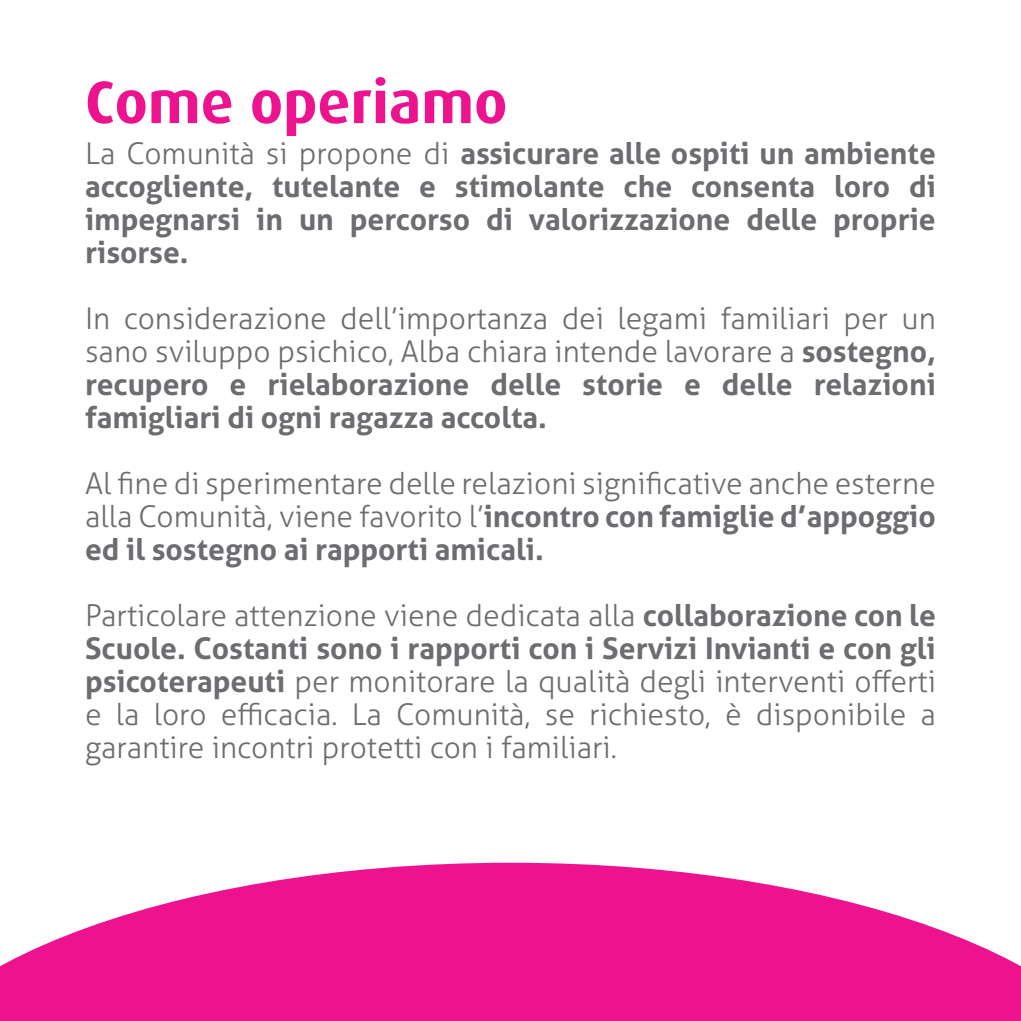
<style>
.page{position:relative;width:1021px;height:1021px;background:#fff}
.page>*{position:absolute;margin:0;border:0;box-sizing:border-box;transform-origin:0 0}
.t1{font:700 60px "Dax";color:#ed138f}
.t2{font:300 30px/33px "Aller";color:#6c6d70;text-align:justify}
.t3{font:700 30px/33px "Aller";color:#6c6d70;text-align:justify}
.s1{font-weight:300}
.s2{font-weight:700}
</style>
<div class="page">
<svg style="left:0;top:862px;width:1020px;height:158px;fill:#ed138f"></svg>
<h1 class="t1" style="left:85px;top:68px;width:424px">Come operiamo</h1>
<p class="t3" style="left:85px;top:136px;width:852px"><span class="s1">La Comunità si propone di</span> assicurare alle ospiti un ambiente accogliente, tutelante e stimolante che consenta loro di impegnarsi in un percorso di valorizzazione delle proprie risorse.</p>
<p class="t2" style="left:85px;top:302px;width:852px">In considerazione dell’importanza dei legami familiari per un sano sviluppo psichico, Alba chiara intende lavorare a <span class="s2">sostegno, recupero e rielaborazione delle storie e delle relazioni famigliari di ogni ragazza accolta.</span></p>
<p class="t2" style="left:85px;top:467px;width:852px">Al fine di sperimentare delle relazioni significative anche esterne alla Comunità, viene favorito l’<span class="s2">incontro con famiglie d’appoggio ed il sostegno ai rapporti amicali.</span></p>
<p class="t2" style="left:85px;top:599px;width:852px">Particolare attenzione viene dedicata alla <span class="s2">collaborazione con le Scuole. Costanti sono i rapporti con i Servizi Invianti e con gli psicoterapeuti</span> per monitorare la qualità degli interventi offerti e la loro efficacia. La Comunità, se richiesto, è disponibile a garantire incontri protetti con i familiari.</p>
</div>
